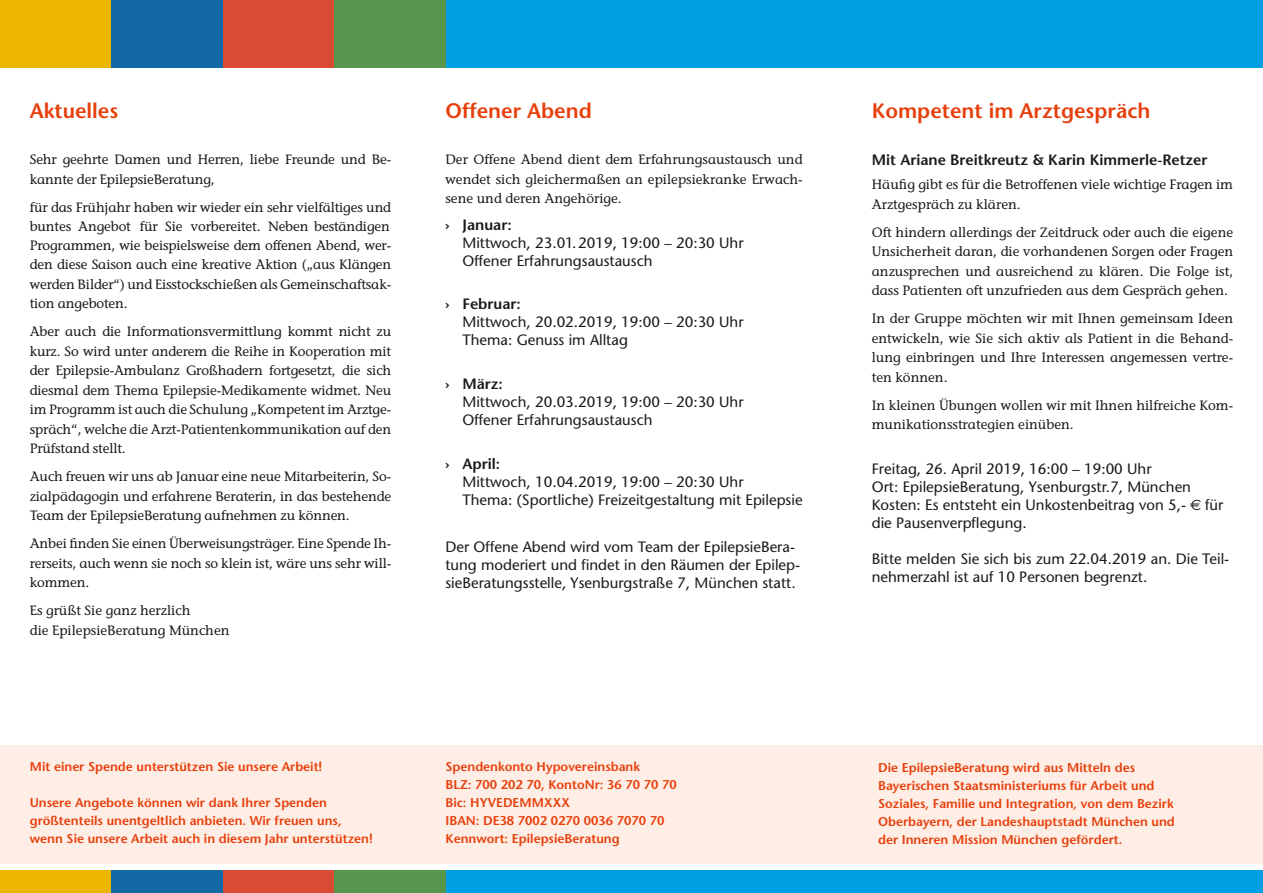
<style>
.page{position:relative;width:1263px;height:893px;background:#fff}
.page>*{position:absolute;margin:0;border:0;box-sizing:border-box;transform-origin:0 0}
.t1{font:600 21px "Stone Sans";color:#e73f0c}
.t2{font:15px/18px "Stone Sans";color:#1a1a18}
.t3{font:600 15px "Stone Sans";color:#1a1a18}
.t4{font:500 13.5px/19.5px "Stone Informal Std";letter-spacing:-.01em;color:#1a1a18;text-align:justify}
.t5{font:13.5px/19.5px "Stone Informal";color:#1a1a18}
.t6{font:600 12.75px/18px "Stone Sans";color:#e73f0c}
.s1{font-family:"Euro Sans"}
</style>
<div class="page">
<div style="left:242px;top:871px;width:1021px;height:22px;background:#009ee3"></div>
<div style="left:0;top:871px;width:111px;height:22px;background:#edb600"></div>
<div style="left:223px;top:871px;width:111px;height:22px;background:#d94b33"></div>
<div style="left:111px;top:871px;width:112px;height:22px;background:#1369a3"></div>
<div style="left:334px;top:871px;width:111px;height:22px;background:#57964d"></div>
<div style="left:0;top:0;width:1263px;height:68px;background:#009ee3"></div>
<div style="left:223px;top:0;width:111px;height:68px;background:#d94b33"></div>
<div style="left:0;top:0;width:111px;height:68px;background:#edb600"></div>
<div style="left:111px;top:0;width:112px;height:68px;background:#1369a3"></div>
<div style="left:334px;top:0;width:111px;height:68px;background:#57964d"></div>
<div style="left:0;top:745px;width:1263px;height:118px;background:#feeee5"></div>
<h1 class="t1" style="left:30px;top:98px;width:90px">Aktuelles</h1>
<h1 class="t1" style="left:445px;top:98px;width:148px">Offener Abend</h1>
<p class="t4" style="left:445px;top:150px;width:359px">Der Offene Abend dient dem Erfahrungsaustausch und wendet sich gleichermaßen an epilepsiekranke Erwach&shy;sene und deren Angehörige.</p>
<p class="t3" style="left:445px;top:215px;width:68px">› Januar:</p>
<p class="t2" style="left:462px;top:233px;width:283px">Mittwoch, 23.01.2019, 19:00 – 20:30 Uhr<br>Offener Erfahrungsaustausch</p>
<p class="t3" style="left:445px;top:295px;width:77px">› Februar:</p>
<p class="t2" style="left:462px;top:313px;width:283px">Mittwoch, 20.02.2019, 19:00 – 20:30 Uhr<br>Thema: Genuss im Alltag</p>
<p class="t3" style="left:445px;top:375px;width:59px">› März:</p>
<p class="t2" style="left:462px;top:393px;width:283px">Mittwoch, 20.03.2019, 19:00 – 20:30 Uhr<br>Offener Erfahrungsaustausch</p>
<p class="t3" style="left:445px;top:455px;width:56px">› April:</p>
<p class="t2" style="left:462px;top:473px;width:342px">Mittwoch, 10.04.2019, 19:00 – 20:30 Uhr<br>Thema: (Sportliche) Freizeitgestaltung mit Epilepsie</p>
<p class="t2" style="left:445px;top:537px;width:356px">Der Offene Abend wird vom Team der EpilepsieBera&shy;tung moderiert und findet in den Räumen der Epilep&shy;sieBeratungsstelle, Ysenburgstraße 7, München statt.</p>
<p class="t4" style="left:30px;top:150px;width:363px">Sehr geehrte Damen und Herren, liebe Freunde und Be&shy;kannte der EpilepsieBeratung,</p>
<p class="t4" style="left:30px;top:197px;width:363px">für das Frühjahr haben wir wieder ein sehr vielfältiges und buntes Angebot für Sie vorbereitet. Neben beständigen Programmen, wie beispielsweise dem offenen Abend, wer&shy;den diese Saison auch eine kreative Aktion („aus Klängen werden Bilder“) und Eisstockschießen als Gemeinschaftsak&shy;tion angeboten.</p>
<p class="t4" style="left:30px;top:322px;width:363px">Aber auch die Informationsvermittlung kommt nicht zu kurz. So wird unter anderem die Reihe in Kooperation mit der Epilepsie-Ambulanz Großhadern fortgesetzt, die sich diesmal dem Thema Epilepsie-Medikamente widmet. Neu im Programm ist auch die Schulung „Kompetent im Arztge&shy;spräch“, welche die Arzt-Patientenkommunikation auf den Prüfstand stellt.</p>
<p class="t4" style="left:30px;top:467px;width:363px">Auch freuen wir uns ab Januar eine neue Mitarbeiterin, So&shy;zialpädagogin und erfahrene Beraterin, in das bestehende Team der EpilepsieBeratung aufnehmen zu können.</p>
<p class="t4" style="left:30px;top:534px;width:363px">Anbei finden Sie einen Überweisungsträger. Eine Spende Ih&shy;rerseits, auch wenn sie noch so klein ist, wäre uns sehr will&shy;kommen.</p>
<p class="t4" style="left:30px;top:601px;width:201px">Es grüßt Sie ganz herzlich<br>die EpilepsieBeratung München</p>
<p class="t6" style="left:30px;top:758px;width:294px">Mit einer Spende unterstützen Sie unsere Arbeit!</p>
<p class="t6" style="left:30px;top:794px;width:345px">Unsere Angebote können wir dank Ihrer Spenden größtenteils unentgeltlich anbieten. Wir freuen uns, wenn Sie unsere Arbeit auch in diesem Jahr unterstützen!</p>
<p class="t6" style="left:445px;top:758px;width:233px">Spendenkonto Hypovereinsbank<br>BLZ: 700 202 70, KontoNr: 36 70 70 70<br>Bic: HYVEDEMMXXX<br>IBAN: DE38 7002 0270 0036 7070 70<br>Kennwort: EpilepsieBeratung</p>
<h1 class="t1" style="left:872px;top:98px;width:280px">Kompetent im Arztgespräch</h1>
<p class="t3" style="left:872px;top:151px;width:337px">Mit Ariane Breitkreutz &amp; Karin Kimmerle-Retzer</p>
<p class="t5" style="left:872px;top:175px;width:363px">Häufig gibt es für die Betroffenen viele wichtige Fragen im<br>Arztgespräch zu klären.</p>
<p class="t5" style="left:872px;top:222px;width:363px;text-align:justify">Oft hindern allerdings der Zeitdruck oder auch die eigene Unsicherheit daran, die vorhandenen Sorgen oder Fragen anzusprechen und ausreichend zu klären. Die Folge ist, dass Patienten oft unzufrieden aus dem Gespräch gehen.</p>
<p class="t5" style="left:872px;top:309px;width:363px;text-align:justify">In der Gruppe möchten wir mit Ihnen gemeinsam Ideen entwickeln, wie Sie sich aktiv als Patient in die Behand&shy;lung einbringen und Ihre Interessen angemessen vertre&shy;ten können.</p>
<p class="t5" style="left:872px;top:395px;width:363px">In kleinen Übungen wollen wir mit Ihnen hilfreiche Kom&shy;munikationsstrategien einüben.</p>
<p class="t2" style="left:872px;top:459px;width:353px">Freitag, 26. April 2019, 16:00 – 19:00 Uhr<br>Ort: EpilepsieBeratung, Ysenburgstr.7, München Kosten: Es entsteht ein Unkostenbeitrag von 5,- <span class="s1">€</span> für die Pausenverpflegung.</p>
<p class="t2" style="left:872px;top:549px;width:359px">Bitte melden Sie sich bis zum 22.04.2019 an. Die Teil&shy;nehmerzahl ist auf 10 Personen begrenzt.</p>
<p class="t6" style="left:878px;top:758px;width:298px">Die EpilepsieBeratung wird aus Mitteln des Bayerischen Staatsministeriums für Arbeit und Soziales, Familie und Integration, von dem Bezirk Oberbayern, der Landeshauptstadt München und der Inneren Mission München gefördert.</p>
</div>
